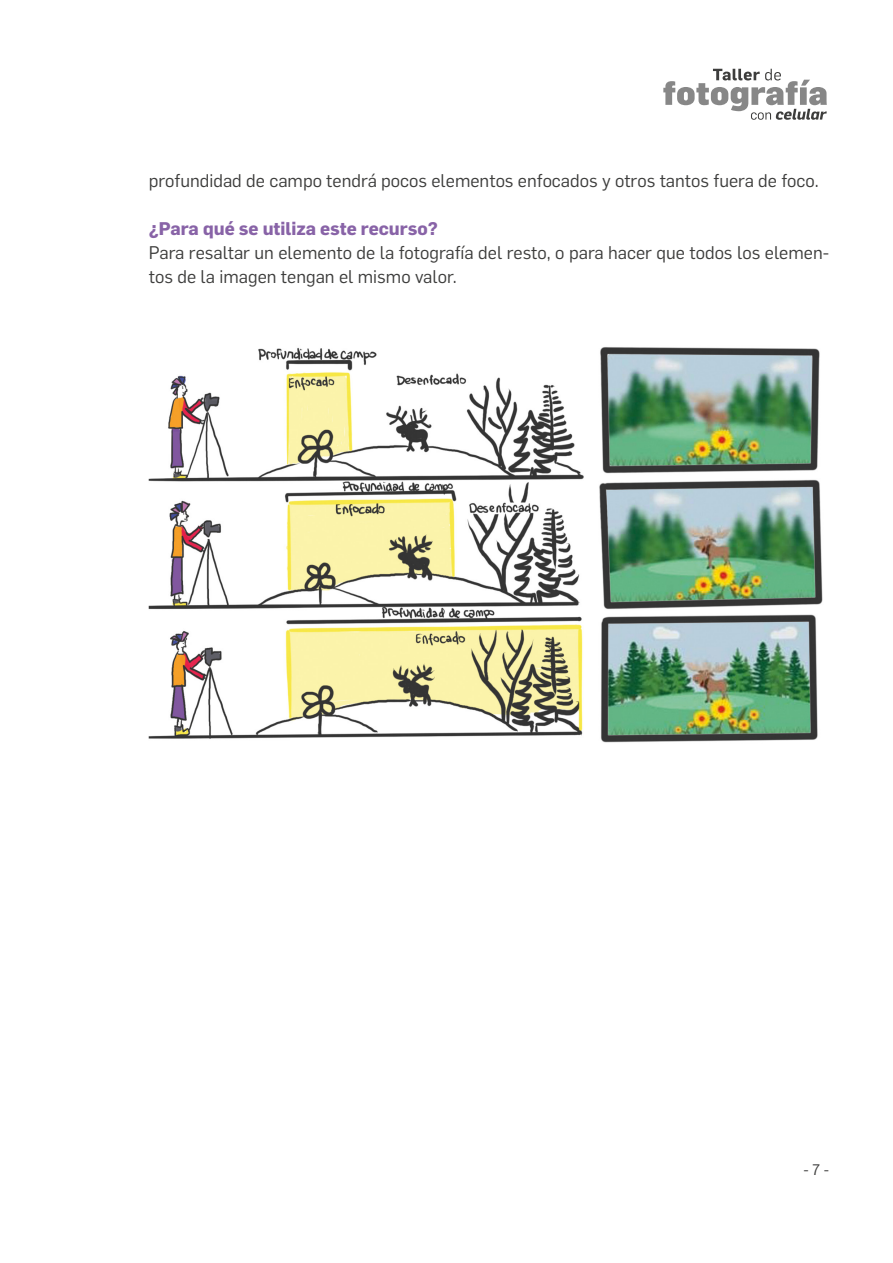
<style>
.page{position:relative;width:893px;height:1263px;background:#fff}
.page>*{position:absolute;margin:0;border:0;box-sizing:border-box;transform-origin:0 0}
.t1{font:18px/24px "Flama";color:#3d3d3c}
.t2{font:700 18px "Flama";color:#8863a7}
.t3{font:15px "Flama";color:#3d3d3c}
</style>
<div class="page">
<svg style="left:663px;top:69px;width:164px;height:51px"></svg>
<img style="left:149px;top:347px;width:674px;height:396px">
<p class="t1" style="left:149px;top:168px;width:671px">profundidad de campo tendrá pocos elementos enfocados y otros tantos fuera de foco.</p>
<h1 class="t2" style="left:149px;top:216px;width:291px">¿Para qué se utiliza este recurso?</h1>
<p class="t1" style="left:149px;top:240px;width:682px">Para resaltar un elemento de la fotografía del resto, o para hacer que todos los elemen&shy;tos de la imagen tengan el mismo valor.</p>
<p class="t3" style="left:803px;top:1159px;width:27px">- 7 -</p>
</div>
